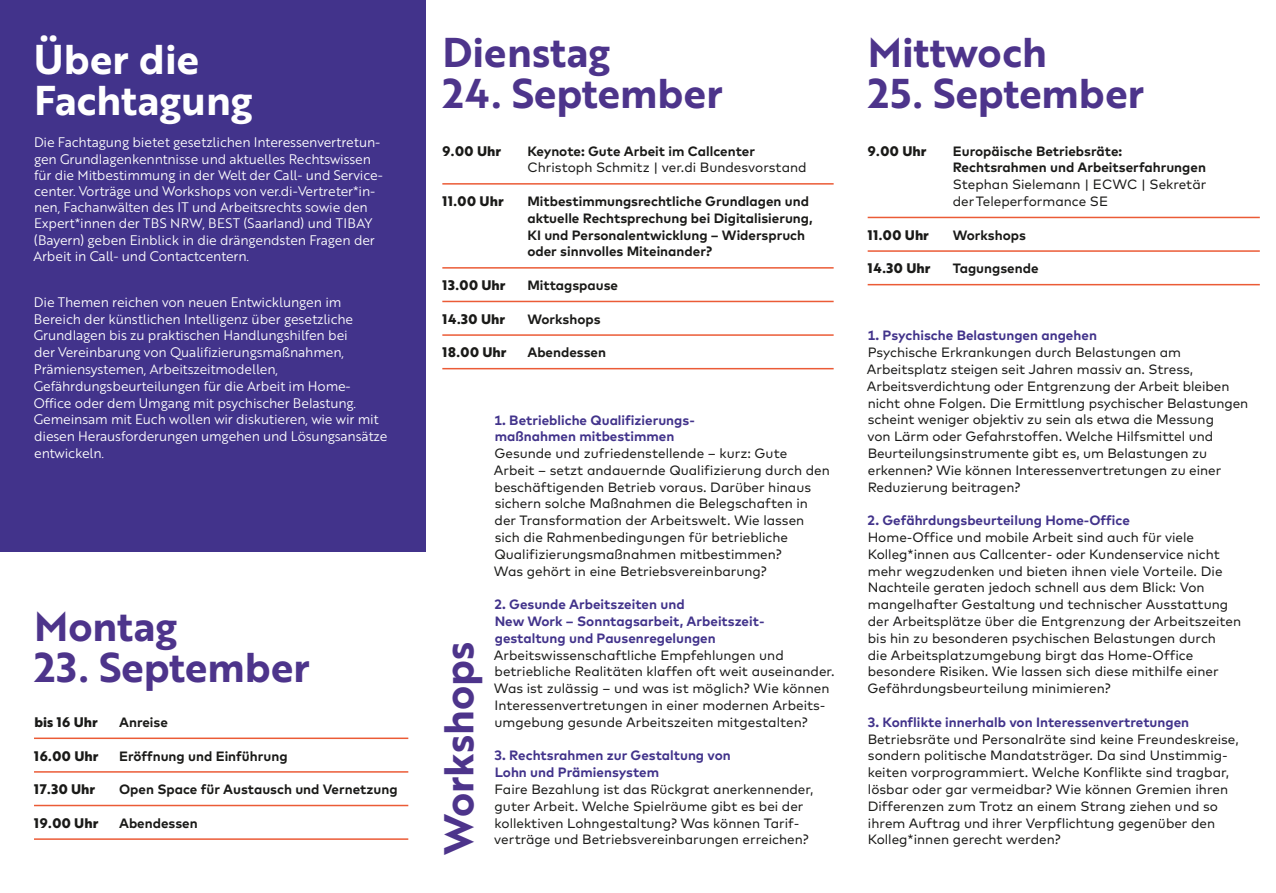
<style>
.page{position:relative;width:1276px;height:893px;background:#fff}
.page>*{position:absolute;margin:0;border:0;box-sizing:border-box;transform-origin:0 0}
.t1{font:40.5px "Brother 1816 Bold";color:#4d348b}
.t2{font:40.5px/40.5px "Brother 1816 Bold";color:#fff}
.t3{font:13.5px/16.8px "Mark";color:#1a1a18}
.t4{font:13.5px/16.8px "Brother 1816 Book";letter-spacing:-.01em;color:#fff}
.t5{font:700 13.5px/16.8px "Mark";color:#1a1a18}
.t6{font:700 13.5px/16.8px "Mark";color:#42338b}
.t7{font:700 13.5px "Brother 1816 Extra";color:#1a1a18}
</style>
<div class="page">
<hr style="left:34px;top:737px;width:374px;height:2px;background:#eb5b36">
<hr style="left:34px;top:771px;width:374px;height:2px;background:#eb5b36">
<hr style="left:34px;top:805px;width:374px;height:1px;background:#eb5b36">
<hr style="left:34px;top:838px;width:374px;height:2px;background:#eb5b36">
<hr style="left:442px;top:183px;width:391px;height:2px;background:#eb5b36">
<hr style="left:442px;top:267px;width:391px;height:2px;background:#eb5b36">
<hr style="left:442px;top:301px;width:391px;height:1px;background:#eb5b36">
<hr style="left:442px;top:334px;width:391px;height:2px;background:#eb5b36">
<hr style="left:442px;top:368px;width:391px;height:1px;background:#eb5b36">
<hr style="left:867px;top:217px;width:392px;height:1px;background:#eb5b36">
<hr style="left:867px;top:250px;width:392px;height:2px;background:#eb5b36">
<hr style="left:867px;top:284px;width:392px;height:1px;background:#eb5b36">
<div style="left:0;top:0;width:425px;height:552px;background:#42338b"></div>
<h1 class="t2" style="left:34px;top:38px;width:220px">Über die<br>Fachtagung</h1>
<p class="t4" style="left:33px;top:134px;width:351px;line-height:16.2px">Die Fachtagung bietet gesetzlichen Interessenvertretun&shy;gen Grundlagenkenntnisse und aktuelles Rechtswissen für die Mitbestimmung in der Welt der Call- und Service&shy;center. Vorträge und Workshops von ver.di-Vertreter*in&shy;nen, Fachanwälten des IT und Arbeitsrechts sowie den Expert*innen der TBS NRW, BEST (Saarland) und TIBAY (Bayern) geben Einblick in die drängendsten Fragen der Arbeit in Call- und Contactcentern.</p>
<p class="t4" style="left:34px;top:293px;width:355px">Die Themen reichen von neuen Entwicklungen im Bereich der künstlichen Intelligenz über gesetzliche Grundlagen bis zu praktischen Handlungshilfen bei<br>der Vereinbarung von Qualifizierungsmaßnahmen, Prämiensystemen, Arbeitszeitmodellen, Gefährdungsbeurteilungen für die Arbeit im Home-Office oder dem Umgang mit psychischer Belastung.<br>Gemeinsam mit Euch wollen wir diskutieren, wie wir mit diesen Herausforderungen umgehen und Lösungsansätze entwickeln.</p>
<h1 class="t1" style="left:34px;top:596px;width:145px">Montag</h1>
<h1 class="t1" style="left:34px;top:636px;width:277px">23. September</h1>
<p class="t7" style="left:35px;top:712px;width:65px">bis 16 Uhr</p>
<p class="t5" style="left:119px;top:713px;width:50px">Anreise</p>
<p class="t7" style="left:34px;top:745px;width:66px">16.00 Uhr</p>
<p class="t5" style="left:119px;top:747px;width:170px">Eröffnung und Einführung</p>
<p class="t7" style="left:34px;top:779px;width:62px">17.30 Uhr</p>
<p class="t5" style="left:119px;top:780px;width:280px">Open Space für Austausch und Vernetzung</p>
<p class="t7" style="left:34px;top:812px;width:66px">19.00 Uhr</p>
<p class="t5" style="left:119px;top:814px;width:80px">Abendessen</p>
<h1 class="t1" style="left:442px;top:22px;width:169px">Dienstag</h1>
<h1 class="t1" style="left:442px;top:62px;width:282px">24. September</h1>
<p class="t7" style="left:442px;top:140px;width:60px">9.00 Uhr</p>
<p class="t5" style="left:527px;top:142px;width:229px">Keynote: Gute Arbeit im Callcenter</p>
<p class="t3" style="left:527px;top:159px;width:281px">Christoph Schmitz | ver.di Bundesvorstand</p>
<p class="t7" style="left:442px;top:191px;width:62px">11.00 Uhr</p>
<p class="t5" style="left:527px;top:192px;width:287px">Mitbestimmungsrechtliche Grundlagen und aktuelle Rechtsprechung bei Digitalisierung, KI und Personalentwicklung – Widerspruch oder sinnvolles Miteinander?</p>
<p class="t7" style="left:442px;top:275px;width:64px">13.00 Uhr</p>
<p class="t5" style="left:527px;top:276px;width:92px">Mittagspause</p>
<p class="t7" style="left:442px;top:308px;width:64px">14.30 Uhr</p>
<p class="t5" style="left:527px;top:310px;width:75px">Workshops</p>
<p class="t7" style="left:442px;top:342px;width:65px">18.00 Uhr</p>
<p class="t5" style="left:527px;top:344px;width:80px">Abendessen</p>
<h1 class="t1" style="left:428px;top:855px;width:215px;rotate:-90deg">Workshops</h1>
<p class="t6" style="left:494px;top:411px;width:202px">1. Betriebliche Qualifizierungs&shy;maßnahmen mitbestimmen</p>
<p class="t3" style="left:494px;top:445px;width:338px">Gesunde und zufriedenstellende – kurz: Gute Arbeit – setzt andauernde Qualifizierung durch den beschäftigenden Betrieb voraus. Darüber hinaus sichern solche Maßnahmen die Belegschaften in der Transformation der Arbeitswelt. Wie lassen sich die Rahmenbedingungen für betriebliche Qualifizierungsmaßnahmen mitbestimmen?<br>Was gehört in eine Betriebsvereinbarung?</p>
<p class="t6" style="left:494px;top:596px;width:272px">2. Gesunde Arbeitszeiten und<br>New Work – Sonntagsarbeit, Arbeitszeit&shy;gestaltung und Pausenregelungen</p>
<p class="t3" style="left:494px;top:646px;width:342px">Arbeitswissenschaftliche Empfehlungen und betriebliche Realitäten klaffen oft weit auseinander.<br>Was ist zulässig – und was ist möglich? Wie können Interessenvertretungen in einer modernen Arbeits&shy;umgebung gesunde Arbeitszeiten mitgestalten?</p>
<p class="t6" style="left:494px;top:747px;width:238px">3. Rechtsrahmen zur Gestaltung von<br>Lohn und Prämiensystem</p>
<p class="t3" style="left:494px;top:781px;width:321px">Faire Bezahlung ist das Rückgrat anerkennender, guter Arbeit. Welche Spielräume gibt es bei der kollektiven Lohngestaltung? Was können Tarif&shy;verträge und Betriebsvereinbarungen erreichen?</p>
<h1 class="t1" style="left:867px;top:22px;width:181px">Mittwoch</h1>
<h1 class="t1" style="left:867px;top:62px;width:278px">25. September</h1>
<p class="t7" style="left:868px;top:140px;width:60px">9.00 Uhr</p>
<p class="t5" style="left:952px;top:142px;width:255px">Europäische Betriebsräte:<br>Rechtsrahmen und Arbeitserfahrungen</p>
<p class="t3" style="left:952px;top:176px;width:255px">Stephan Sielemann | ECWC | Sekretär derTeleperformance SE</p>
<p class="t7" style="left:868px;top:224px;width:62px">11.00 Uhr</p>
<p class="t5" style="left:952px;top:226px;width:75px">Workshops</p>
<p class="t7" style="left:868px;top:258px;width:64px">14.30 Uhr</p>
<p class="t5" style="left:952px;top:260px;width:87px">Tagungsende</p>
<p class="t6" style="left:867px;top:327px;width:231px">1. Psychische Belastungen angehen</p>
<p class="t3" style="left:867px;top:344px;width:383px">Psychische Erkrankungen durch Belastungen am Arbeitsplatz steigen seit Jahren massiv an. Stress, Arbeitsverdichtung oder Entgrenzung der Arbeit bleiben nicht ohne Folgen. Die Ermittlung psychischer Belastungen scheint weniger objektiv zu sein als etwa die Messung<br>von Lärm oder Gefahrstoffen. Welche Hilfsmittel und Beurteilungsinstrumente gibt es, um Belastungen zu erkennen? Wie können Interessenvertretungen zu einer Reduzierung beitragen?</p>
<p class="t6" style="left:867px;top:512px;width:264px">2. Gefährdungsbeurteilung Home-Office</p>
<p class="t3" style="left:867px;top:529px;width:375px">Home-Office und mobile Arbeit sind auch für viele Kolleg*innen aus Callcenter- oder Kundenservice nicht mehr wegzudenken und bieten ihnen viele Vorteile. Die Nachteile geraten jedoch schnell aus dem Blick: Von mangelhafter Gestaltung und technischer Ausstattung der Arbeitsplätze über die Entgrenzung der Arbeitszeiten bis hin zu besonderen psychischen Belastungen durch<br>die Arbeitsplatzumgebung birgt das Home-Office besondere Risiken. Wie lassen sich diese mithilfe einer Gefährdungsbeurteilung minimieren?</p>
<p class="t6" style="left:867px;top:713px;width:323px">3. Konflikte innerhalb von Interessenvertretungen</p>
<p class="t3" style="left:867px;top:730px;width:373px">Betriebsräte und Personalräte sind keine Freundeskreise, sondern politische Mandatsträger. Da sind Unstimmig&shy;keiten vorprogrammiert. Welche Konflikte sind tragbar, lösbar oder gar vermeidbar? Wie können Gremien ihren Differenzen zum Trotz an einem Strang ziehen und so ihrem Auftrag und ihrer Verpflichtung gegenüber den Kolleg*innen gerecht werden?</p>
</div>
